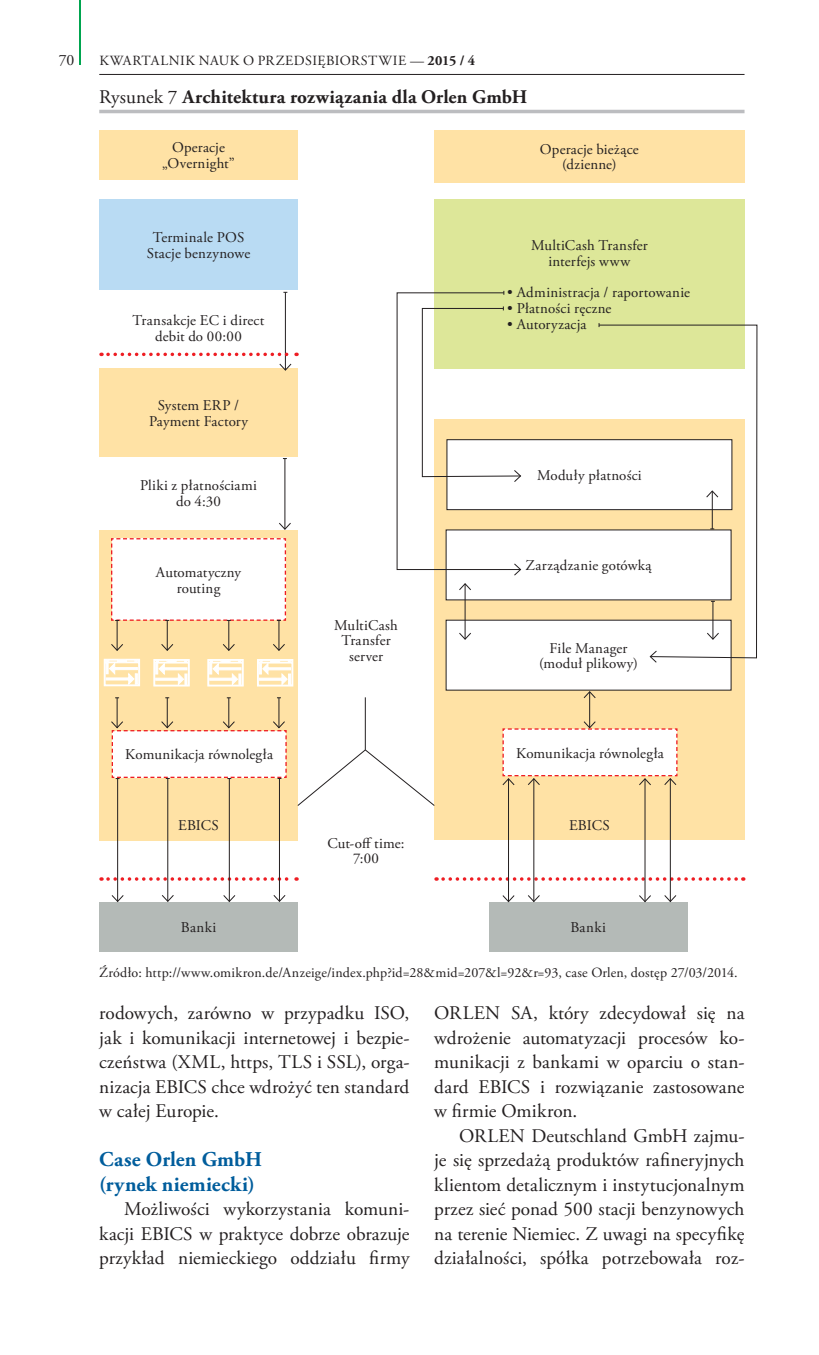
<style>
.page{position:relative;width:819px;height:1355px;background:#fff}
.page>*{position:absolute;margin:0;border:0;box-sizing:border-box;transform-origin:0 0}
.t1{font:700 21px/24.5px "Adobe Garamond Pro";letter-spacing:.01em;color:#005d9c}
.t2{font:19.25px/24.5px "Adobe Garamond Pro";letter-spacing:.005em;color:#231f20;text-align:justify}
.t3{font:700 19.25px "Adobe Garamond Pro";letter-spacing:.01em;color:#231f20}
.t4{font:15.75px "Adobe Garamond Pro";color:#231f20}
.t5{font:14.88px/15.8px "Adobe Garamond Pro";letter-spacing:.015em;color:#231f20;text-align:center}
.t6{font:14px "Adobe Garamond Pro";letter-spacing:.015em;color:#231f20}
.t7{font:14px "Adobe Garamond Pro";letter-spacing:.04em;color:#231f20}
.s1{font-weight:700}
.s2{font-weight:400}
</style>
<div class="page">
<hr style="left:79px;top:0;width:2px;height:64px;background:#00a54f">
<hr style="left:99px;top:74px;width:645px;height:1px;background:#231f20">
<hr style="left:99px;top:110px;width:645px;height:3px;background:#bcbdc0">
<div style="left:99px;top:130px;width:199px;height:49px;background:#ffe2a5"></div>
<div style="left:434px;top:199px;width:310px;height:169px;background:#dde799"></div>
<div style="left:99px;top:199px;width:199px;height:91px;background:#b9dbf3"></div>
<div style="left:99px;top:368px;width:199px;height:89px;background:#ffe2a5"></div>
<div style="left:434px;top:130px;width:310px;height:52px;background:#ffe2a5"></div>
<div style="left:434px;top:419px;width:310px;height:421px;background:#ffe2a5"></div>
<div style="left:99px;top:530px;width:199px;height:310px;background:#ffe2a5"></div>
<div style="left:99px;top:902px;width:199px;height:49px;background:#b4bab7"></div>
<div style="left:489px;top:902px;width:198px;height:49px;background:#b4bab7"></div>
<div style="left:447px;top:439px;width:284px;height:70px;background:#fff"></div>
<div style="left:446px;top:530px;width:285px;height:70px;background:#fff"></div>
<div style="left:446px;top:620px;width:285px;height:70px;background:#fff"></div>
<svg style="left:108px;top:877px;width:189px;height:3px"></svg>
<svg style="left:443px;top:877px;width:300px;height:3px"></svg>
<hr style="left:285px;top:292px;width:1px;height:78px;background:#231f20">
<svg style="left:279px;top:363px;width:13px;height:8px"></svg>
<hr style="left:284px;top:458px;width:1px;height:71px;background:#231f20">
<svg style="left:279px;top:522px;width:12px;height:8px"></svg>
<hr style="left:117px;top:697px;width:1px;height:30px;background:#231f20">
<hr style="left:167px;top:697px;width:1px;height:30px;background:#231f20">
<hr style="left:228px;top:697px;width:1px;height:30px;background:#231f20">
<hr style="left:278px;top:697px;width:1px;height:30px;background:#231f20">
<hr style="left:508px;top:778px;width:1px;height:123px;background:#231f20">
<svg style="left:502px;top:895px;width:13px;height:7px"></svg>
<hr style="left:533px;top:778px;width:1px;height:123px;background:#231f20">
<svg style="left:528px;top:894px;width:12px;height:8px"></svg>
<hr style="left:644px;top:778px;width:1px;height:123px;background:#231f20">
<svg style="left:639px;top:894px;width:12px;height:8px"></svg>
<hr style="left:669px;top:778px;width:1px;height:123px;background:#231f20">
<svg style="left:664px;top:894px;width:13px;height:8px"></svg>
<hr style="left:589px;top:691px;width:1px;height:36px;background:#231f20">
<svg style="left:582px;top:690px;width:14px;height:9px"></svg>
<svg style="left:502px;top:720px;width:176px;height:66px"></svg>
<hr style="left:464px;top:583px;width:1px;height:56px;background:#231f20">
<svg style="left:459px;top:583px;width:12px;height:8px"></svg>
<svg style="left:459px;top:632px;width:12px;height:8px"></svg>
<svg style="left:396px;top:291px;width:126px;height:285px"></svg>
<svg style="left:598px;top:324px;width:159px;height:334px"></svg>
<svg style="left:649px;top:649px;width:8px;height:14px"></svg>
<hr style="left:117px;top:620px;width:1px;height:30px;background:#231f20">
<svg style="left:111px;top:643px;width:12px;height:8px"></svg>
<hr style="left:167px;top:620px;width:1px;height:30px;background:#231f20">
<svg style="left:161px;top:643px;width:13px;height:8px"></svg>
<hr style="left:228px;top:620px;width:1px;height:30px;background:#231f20">
<svg style="left:223px;top:643px;width:12px;height:8px"></svg>
<hr style="left:278px;top:620px;width:1px;height:30px;background:#231f20">
<div style="left:111px;top:538px;width:176px;height:83px;background:#fff"></div>
<svg style="left:273px;top:643px;width:12px;height:8px"></svg>
<hr style="left:117px;top:778px;width:1px;height:123px;background:#231f20">
<svg style="left:111px;top:894px;width:13px;height:8px"></svg>
<hr style="left:167px;top:778px;width:1px;height:123px;background:#231f20">
<svg style="left:161px;top:894px;width:13px;height:8px"></svg>
<hr style="left:229px;top:778px;width:1px;height:123px;background:#231f20">
<svg style="left:223px;top:894px;width:13px;height:8px"></svg>
<hr style="left:279px;top:778px;width:1px;height:123px;background:#231f20">
<svg style="left:111px;top:720px;width:176px;height:59px"></svg>
<svg style="left:273px;top:895px;width:13px;height:7px"></svg>
<svg style="left:297px;top:697px;width:138px;height:109px"></svg>
<svg style="left:104px;top:658px;width:36px;height:28px"></svg>
<svg style="left:153px;top:659px;width:37px;height:27px"></svg>
<svg style="left:207px;top:659px;width:37px;height:27px"></svg>
<svg style="left:257px;top:659px;width:36px;height:27px"></svg>
<svg style="left:108px;top:352px;width:189px;height:4px"></svg>
<p class="t4" style="left:59px;top:50px;width:17px">70</p>
<p class="t7" style="left:99px;top:52px;width:377px">KWARTALNIK NAUK O PRZEDSIĘBIORSTWIE — <span class="s1">2015 / 4</span></p>
<p class="t3" style="left:99px;top:86px;width:429px"><span class="s2">Rysunek 7</span> Architektura rozwiązania dla Orlen GmbH</p>
<p class="t5" style="left:162px;top:140px;width:74px">Operacje „Overnight”</p>
<p class="t5" style="left:540px;top:142px;width:100px">Operacje bieżące (dzienne)</p>
<p class="t5" style="left:147px;top:230px;width:105px">Terminale POS<br>Stacje benzynowe</p>
<p class="t5" style="left:133px;top:313px;width:133px">Transakcje EC i direct debit do 00:00</p>
<p class="t5" style="left:149px;top:398px;width:100px">System ERP /<br>Payment Factory</p>
<p class="t5" style="left:140px;top:478px;width:118px">Pliki z płatnościami do 4:30</p>
<p class="t5" style="left:156px;top:565px;width:87px">Automatyczny routing</p>
<p class="t5" style="left:334px;top:617px;width:65px">MultiCash<br>Transfer server</p>
<p class="t5" style="left:531px;top:238px;width:118px">MultiCash Transfer interfejs www</p>
<p class="t5" style="left:507px;top:285px;width:184px">• Administracja / raportowanie</p>
<p class="t5" style="left:507px;top:301px;width:106px">• Płatności ręczne</p>
<p class="t5" style="left:507px;top:317px;width:81px">• Autoryzacja</p>
<p class="t5" style="left:537px;top:468px;width:106px">Moduły płatności</p>
<p class="t5" style="left:525px;top:558px;width:128px">Zarządzanie gotówką</p>
<p class="t5" style="left:539px;top:640px;width:100px">File Manager (moduł plikowy)</p>
<p class="t5" style="left:125px;top:747px;width:149px">Komunikacja równoległa</p>
<p class="t5" style="left:516px;top:745px;width:149px">Komunikacja równoległa</p>
<p class="t5" style="left:178px;top:818px;width:42px">EBICS</p>
<p class="t5" style="left:327px;top:835px;width:79px">Cut-off time:<br>7:00</p>
<p class="t5" style="left:569px;top:818px;width:42px">EBICS</p>
<p class="t5" style="left:181px;top:920px;width:37px">Banki</p>
<p class="t5" style="left:570px;top:920px;width:37px">Banki</p>
<p class="t6" style="left:99px;top:963px;width:640px">Źródło: http://www.omikron.de/Anzeige/index.php?id=28&amp;mid=207&amp;l=92&amp;r=93, case Orlen, dostęp 27/03/2014.</p>
<p class="t2" style="left:99px;top:1001px;width:312px">rodowych, zarówno w przypadku ISO, jak i komunikacji internetowej i bezpie&shy;czeństwa (XML, https, TLS i SSL), orga&shy;nizacja EBICS chce wdrożyć ten standard w całej Europie.</p>
<p class="t1" style="left:99px;top:1147px;width:164px">Case Orlen GmbH (rynek niemiecki)</p>
<p class="t2" style="left:99px;top:1197px;width:312px;text-indent:25px">Możliwości wykorzystania komuni&shy;kacji EBICS w praktyce dobrze obrazuje przykład niemieckiego oddziału firmy</p>
<p class="t2" style="left:434px;top:1001px;width:312px">ORLEN SA, który zdecydował się na wdrożenie automatyzacji procesów ko&shy;munikacji z bankami w oparciu o stan&shy;dard EBICS i rozwiązanie zastosowane w firmie Omikron.</p>
<p class="t2" style="left:434px;top:1124px;width:312px;text-indent:25px">ORLEN Deutschland GmbH zajmu&shy;je się sprzedażą produktów rafineryjnych klientom detalicznym i instytucjonalnym przez sieć ponad 500 stacji benzynowych na terenie Niemiec. Z uwagi na specyfikę działalności, spółka potrzebowała roz-</p>
</div>
